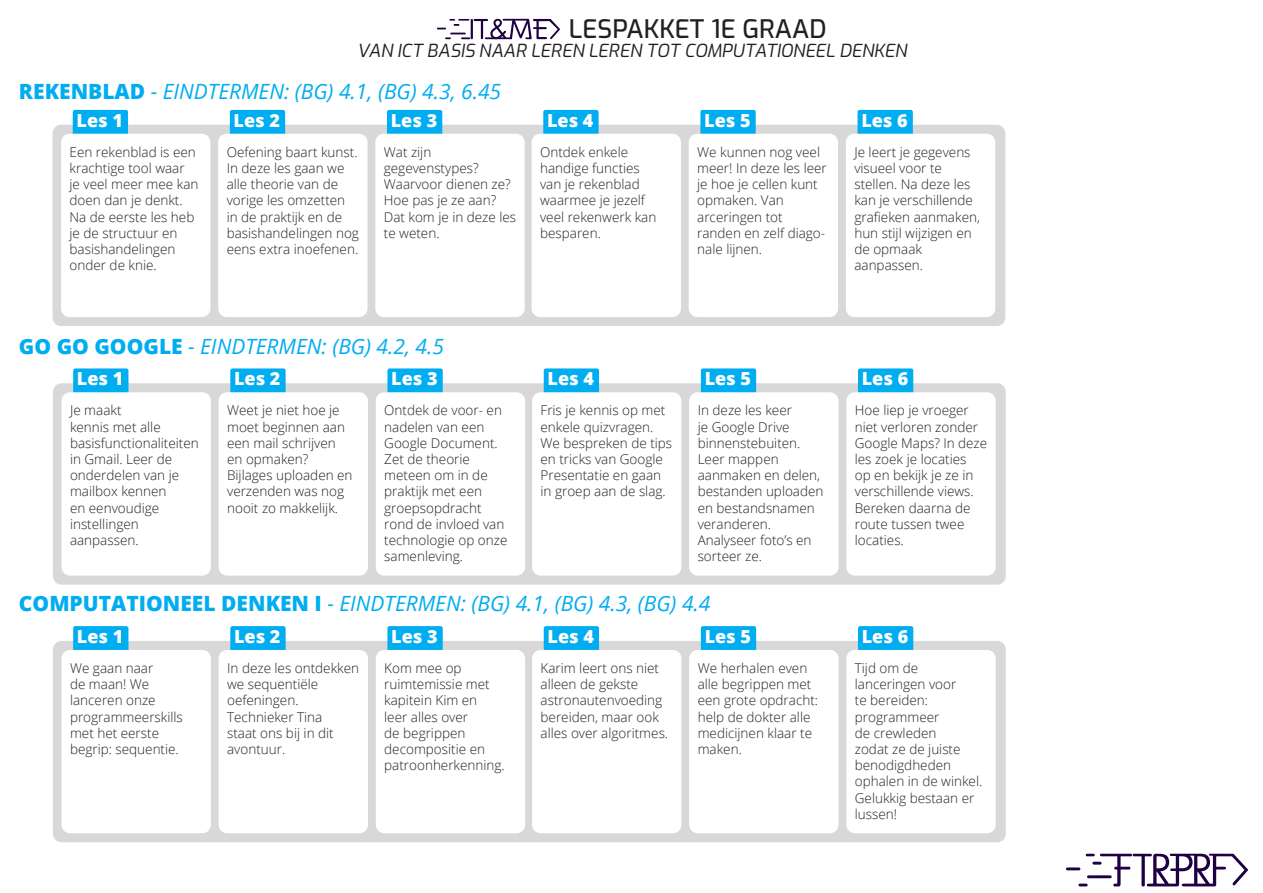
<style>
.page{position:relative;width:1263px;height:893px;background:#fff}
.page>*{position:absolute;margin:0;border:0;box-sizing:border-box;transform-origin:0 0}
.t1{font:500 25.5px "Exo";color:#231f20}
.t2{font:italic 21px "Open Sans";color:#00adf0}
.t3{font:800 18px "Open Sans";color:#fff}
.t4{font:italic 18px "Exo";color:#231f20}
.t5{font:300 13.5px/16.2px "Open Sans";color:#231f20}
.s1{font-weight:800;font-style:normal}
</style>
<div class="page">
<svg style="left:1066px;top:853px;width:182px;height:33px"></svg>
<svg style="left:437px;top:19px;width:123px;height:20px"></svg>
<div style="left:53px;top:383px;width:953px;height:202px;background:#d8d8d8;border-radius:9px"></div>
<div style="left:73px;top:368px;width:55px;height:30px;background:#00adf0;border-radius:2px"></div>
<div style="left:544px;top:368px;width:55px;height:30px;background:#00adf0;border-radius:2px"></div>
<div style="left:230px;top:368px;width:56px;height:30px;background:#00adf0;border-radius:2px"></div>
<div style="left:701px;top:368px;width:55px;height:30px;background:#00adf0;border-radius:2px"></div>
<div style="left:387px;top:368px;width:56px;height:30px;background:#00adf0;border-radius:2px"></div>
<div style="left:858px;top:368px;width:55px;height:30px;background:#00adf0;border-radius:2px"></div>
<div style="left:61px;top:392px;width:150px;height:184px;background:#fff;border-radius:9px"></div>
<div style="left:532px;top:392px;width:149px;height:184px;background:#fff;border-radius:9px"></div>
<div style="left:219px;top:392px;width:149px;height:184px;background:#fff;border-radius:9px"></div>
<div style="left:689px;top:392px;width:149px;height:184px;background:#fff;border-radius:9px"></div>
<div style="left:376px;top:392px;width:149px;height:184px;background:#fff;border-radius:9px"></div>
<div style="left:846px;top:392px;width:150px;height:184px;background:#fff;border-radius:9px"></div>
<div style="left:53px;top:641px;width:953px;height:201px;background:#d8d8d8;border-radius:9px"></div>
<div style="left:73px;top:626px;width:55px;height:29px;background:#00adf0;border-radius:2px"></div>
<div style="left:544px;top:626px;width:55px;height:29px;background:#00adf0;border-radius:2px"></div>
<div style="left:230px;top:626px;width:56px;height:29px;background:#00adf0;border-radius:2px"></div>
<div style="left:701px;top:626px;width:55px;height:29px;background:#00adf0;border-radius:2px"></div>
<div style="left:387px;top:626px;width:56px;height:29px;background:#00adf0;border-radius:2px"></div>
<div style="left:858px;top:626px;width:55px;height:29px;background:#00adf0;border-radius:2px"></div>
<div style="left:61px;top:650px;width:150px;height:183px;background:#fff;border-radius:9px"></div>
<div style="left:532px;top:650px;width:149px;height:183px;background:#fff;border-radius:9px"></div>
<div style="left:219px;top:650px;width:149px;height:183px;background:#fff;border-radius:9px"></div>
<div style="left:689px;top:650px;width:149px;height:183px;background:#fff;border-radius:9px"></div>
<div style="left:376px;top:650px;width:149px;height:183px;background:#fff;border-radius:9px"></div>
<div style="left:846px;top:650px;width:150px;height:183px;background:#fff;border-radius:9px"></div>
<div style="left:53px;top:125px;width:952px;height:201px;background:#d8d8d8;border-radius:9px"></div>
<div style="left:73px;top:110px;width:55px;height:29px;background:#00adf0;border-radius:2px"></div>
<div style="left:543px;top:110px;width:56px;height:29px;background:#00adf0;border-radius:2px"></div>
<div style="left:230px;top:110px;width:55px;height:29px;background:#00adf0;border-radius:2px"></div>
<div style="left:700px;top:110px;width:56px;height:29px;background:#00adf0;border-radius:2px"></div>
<div style="left:387px;top:110px;width:55px;height:29px;background:#00adf0;border-radius:2px"></div>
<div style="left:857px;top:110px;width:56px;height:29px;background:#00adf0;border-radius:2px"></div>
<div style="left:61px;top:134px;width:149px;height:183px;background:#fff;border-radius:9px"></div>
<div style="left:532px;top:134px;width:149px;height:183px;background:#fff;border-radius:9px"></div>
<div style="left:218px;top:134px;width:150px;height:183px;background:#fff;border-radius:9px"></div>
<div style="left:689px;top:134px;width:149px;height:183px;background:#fff;border-radius:9px"></div>
<div style="left:375px;top:134px;width:150px;height:183px;background:#fff;border-radius:9px"></div>
<div style="left:846px;top:134px;width:149px;height:183px;background:#fff;border-radius:9px"></div>
<h1 class="t1" style="left:569px;top:10px;width:259px">LESPAKKET 1E GRAAD</h1>
<h3 class="t4" style="left:357px;top:37px;width:551px">VAN ICT BASIS NAAR LEREN LEREN TOT COMPUTATIONEEL DENKEN</h3>
<h2 class="t2" style="left:19px;top:77px;width:484px"><span class="s1">REKENBLAD</span> - EINDTERMEN: (BG) 4.1, (BG) 4.3, 6.45</h2>
<h3 class="t3" style="left:77px;top:107px;width:48px">Les 1</h3>
<h3 class="t3" style="left:234px;top:107px;width:48px">Les 2</h3>
<h3 class="t3" style="left:391px;top:107px;width:48px">Les 3</h3>
<h3 class="t3" style="left:547px;top:107px;width:48px">Les 4</h3>
<h3 class="t3" style="left:704px;top:107px;width:48px">Les 5</h3>
<h3 class="t3" style="left:861px;top:107px;width:48px">Les 6</h3>
<p class="t5" style="left:70px;top:143px;width:130px">Een rekenblad is een krachtige tool waar<br>je veel meer mee kan doen dan je denkt.<br>Na de eerste les heb je de structuur en basishandelingen onder de knie.</p>
<p class="t5" style="left:540px;top:143px;width:118px">Ontdek enkele handige functies van je rekenblad waarmee je jezelf veel rekenwerk kan besparen.</p>
<p class="t5" style="left:227px;top:143px;width:134px">Oefening baart kunst.<br>In deze les gaan we alle theorie van de vorige les omzetten in de praktijk en de basishandelingen nog eens extra inoefenen.</p>
<p class="t5" style="left:697px;top:143px;width:131px">We kunnen nog veel meer! In deze les leer je hoe je cellen kunt opmaken. Van arceringen tot randen en zelf diago&shy;nale lijnen.</p>
<p class="t5" style="left:384px;top:143px;width:134px">Wat zijn gegevenstypes?<br>Waarvoor dienen ze?<br>Hoe pas je ze aan?<br>Dat kom je in deze les te weten.</p>
<p class="t5" style="left:854px;top:143px;width:127px">Je leert je gegevens visueel voor te stellen. Na deze les kan je verschillende grafieken aanmaken, hun stijl wijzigen en de opmaak aanpassen.</p>
<h2 class="t2" style="left:19px;top:332px;width:427px"><span class="s1">GO GO GOOGLE</span> - EINDTERMEN: (BG) 4.2, 4.5</h2>
<h3 class="t3" style="left:77px;top:365px;width:48px">Les 1</h3>
<h3 class="t3" style="left:234px;top:365px;width:48px">Les 2</h3>
<h3 class="t3" style="left:391px;top:365px;width:48px">Les 3</h3>
<h3 class="t3" style="left:547px;top:365px;width:48px">Les 4</h3>
<h3 class="t3" style="left:705px;top:365px;width:48px">Les 5</h3>
<h3 class="t3" style="left:862px;top:365px;width:48px">Les 6</h3>
<p class="t5" style="left:70px;top:402px;width:130px">Je maakt<br>kennis met alle basisfunctionaliteiten in Gmail. Leer de onderdelen van je mailbox kennen<br>en eenvoudige instellingen aanpassen.</p>
<p class="t5" style="left:540px;top:402px;width:133px">Fris je kennis op met enkele quizvragen.<br>We bespreken de tips en tricks van Google<br>Presentatie en gaan in groep aan de slag.</p>
<p class="t5" style="left:384px;top:402px;width:125px">Ontdek de voor- en nadelen van een<br>Google Document.<br>Zet de theorie meteen om in de praktijk met een groepsopdracht rond de invloed van technologie op onze samenleving.</p>
<p class="t5" style="left:855px;top:402px;width:134px">Hoe liep je vroeger niet verloren zonder<br>Google Maps? In deze les zoek je locaties<br>op en bekijk je ze in verschillende views.<br>Bereken daarna de route tussen twee locaties.</p>
<h2 class="t2" style="left:19px;top:589px;width:693px"><span class="s1">COMPUTATIONEEL DENKEN I</span> - EINDTERMEN: (BG) 4.1, (BG) 4.3, (BG) 4.4</h2>
<h3 class="t3" style="left:77px;top:623px;width:48px">Les 1</h3>
<h3 class="t3" style="left:234px;top:623px;width:48px">Les 2</h3>
<h3 class="t3" style="left:391px;top:623px;width:48px">Les 3</h3>
<h3 class="t3" style="left:547px;top:623px;width:48px">Les 4</h3>
<h3 class="t3" style="left:705px;top:623px;width:48px">Les 5</h3>
<h3 class="t3" style="left:862px;top:623px;width:48px">Les 6</h3>
<p class="t5" style="left:70px;top:660px;width:114px">We gaan naar<br>de maan! We lanceren onze programmeerskills met het eerste begrip: sequentie.</p>
<p class="t5" style="left:540px;top:660px;width:129px">Karim leert ons niet alleen de gekste astronautenvoeding bereiden, maar ook alles over algoritmes.</p>
<p class="t5" style="left:227px;top:402px;width:127px">Weet je niet hoe je moet beginnen aan een mail schrijven en opmaken?<br>Bijlages uploaden en verzenden was nog nooit zo makkelijk.</p>
<p class="t5" style="left:698px;top:402px;width:127px">In deze les keer<br>je Google Drive binnenstebuiten.<br>Leer mappen aanmaken en delen, bestanden uploaden en bestandsnamen veranderen.<br>Analyseer foto’s en sorteer ze.</p>
<p class="t5" style="left:227px;top:660px;width:134px">In deze les ontdekken we sequentiële oefeningen.<br>Technieker Tina<br>staat ons bij in dit avontuur.</p>
<p class="t5" style="left:698px;top:660px;width:122px">We herhalen even alle begrippen met een grote opdracht: help de dokter alle medicijnen klaar te maken.</p>
<p class="t5" style="left:384px;top:660px;width:122px">Kom mee op ruimtemissie met kapitein Kim en<br>leer alles over<br>de begrippen decompositie en patroonherkenning.</p>
<p class="t5" style="left:855px;top:660px;width:129px">Tijd om de lanceringen voor<br>te bereiden: programmeer<br>de crewleden<br>zodat ze de juiste benodigdheden ophalen in de winkel.<br>Gelukkig bestaan er lussen!</p>
</div>
